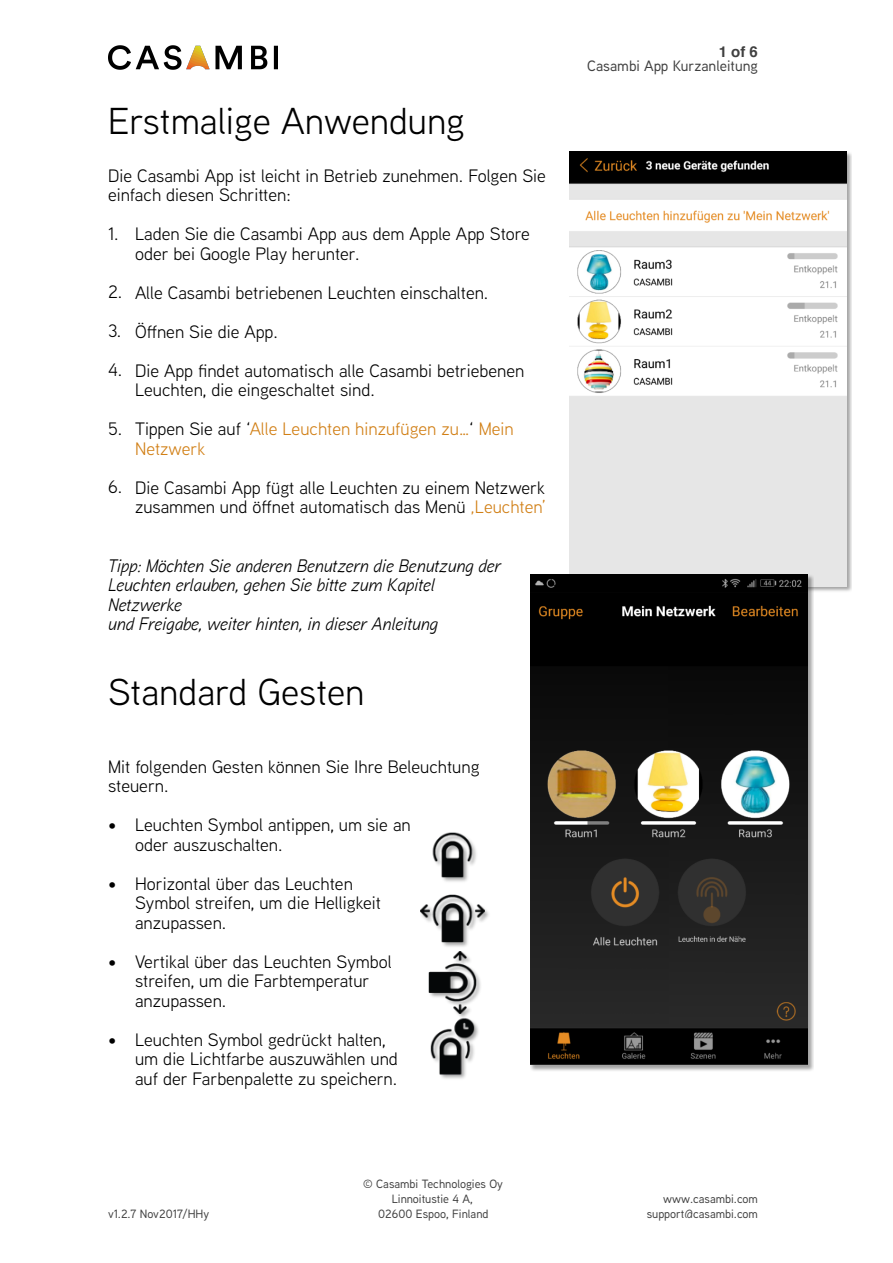
<style>
.page{position:relative;width:893px;height:1263px;background:#fff}
.page>*{position:absolute;margin:0;border:0;box-sizing:border-box;transform-origin:0 0}
.t1{font:37.5px "Aaux Next";color:#000}
.t2{font:18px/19.5px "Aaux Next";color:#000}
.t3{font:italic 18px/19.5px "Aaux Next";color:#000}
.t4{font:18px/19.5px "Aaux Next";color:#d17f15}
.t5{font:500 15px "Aaux Next";color:#404040}
.t6{font:700 15px "Helvetica";color:#404040}
.t7{font:500 12px/15px "Aaux Next";color:#404040;text-align:center}
.s1{color:#000}
.s2{color:#d17f15}
</style>
<div class="page">
<img style="left:108px;top:45px;width:170px;height:25px">
<img style="left:420px;top:909px;width:59px;height:169px">
<img style="left:421px;top:894px;width:68px;height:57px">
<img style="left:421px;top:951px;width:60px;height:70px">
<img style="left:432px;top:832px;width:44px;height:50px">
<img style="left:569px;top:152px;width:277px;height:434px">
<img style="left:530px;top:575px;width:283px;height:496px">
<img style="left:530px;top:574px;width:277px;height:491px">
<h1 class="t1" style="left:108px;top:107px;width:358px">Erstmalige Anwendung</h1>
<p class="t2" style="left:108px;top:167px;width:439px">Die Casambi App ist leicht in Betrieb zunehmen. Folgen Sie einfach diesen Schritten:</p>
<p class="t2" style="left:135px;top:226px;width:396px;text-indent:-27px">1. Laden Sie die Casambi App aus dem Apple App Store oder bei Google Play herunter.</p>
<p class="t2" style="left:108px;top:284px;width:382px">2. Alle Casambi betriebenen Leuchten einschalten.</p>
<p class="t2" style="left:108px;top:323px;width:171px">3. Öffnen Sie die App.</p>
<p class="t2" style="left:135px;top:362px;width:391px;text-indent:-27px">4. Die App findet automatisch alle Casambi betriebenen<br>Leuchten, die eingeschaltet sind.</p>
<p class="t4" style="left:135px;top:421px;width:380px;text-indent:-27px"><span class="s1">5. Tippen Sie auf ‘</span>Alle Leuchten hinzufügen zu…<span class="s1">‘</span> Mein<br>Netzwerk</p>
<p class="t2" style="left:108px;top:479px;width:439px;text-align:right">6. Die Casambi App fügt alle Leuchten zu einem Netzwerk zusammen und öffnet automatisch das Menü <span class="s2">‚Leuchten’</span></p>
<p class="t3" style="left:108px;top:557px;width:394px">Tipp: Möchten Sie anderen Benutzern die Benutzung der Leuchten erlauben, gehen Sie bitte zum Kapitel Netzwerke<br>und Freigabe, weiter hinten, in dieser Anleitung</p>
<h1 class="t1" style="left:108px;top:679px;width:258px">Standard Gesten</h1>
<p class="t2" style="left:108px;top:758px;width:373px">Mit folgenden Gesten können Sie Ihre Beleuchtung steuern.</p>
<p class="t2" style="left:135px;top:817px;width:277px;text-indent:-27px">• Leuchten Symbol antippen, um sie an oder auszuschalten.</p>
<p class="t2" style="left:135px;top:875px;width:247px;text-indent:-27px">• Horizontal über das Leuchten<br>Symbol streifen, um die Helligkeit anzupassen.</p>
<p class="t2" style="left:135px;top:953px;width:258px;text-indent:-27px">• Vertikal über das Leuchten Symbol streifen, um die Farbtemperatur anzupassen.</p>
<p class="t2" style="left:135px;top:1031px;width:264px;text-indent:-27px">• Leuchten Symbol gedrückt halten, um die Lichtfarbe auszuwählen und auf der Farbenpalette zu speichern.</p>
<p class="t7" style="left:108px;top:1208px;width:103px">v1.2.7 Nov2017/HHy</p>
<p class="t7" style="left:363px;top:1178px;width:141px">© Casambi Technologies Oy<br>Linnoitustie 4 A,<br>02600 Espoo, Finland</p>
<p class="t6" style="left:718px;top:46px;width:41px">1 of 6</p>
<p class="t5" style="left:587px;top:60px;width:172px">Casambi App Kurzanleitung</p>
<p class="t7" style="left:646px;top:1192px;width:113px;text-align:right">www.casambi.com support@casambi.com</p>
</div>
